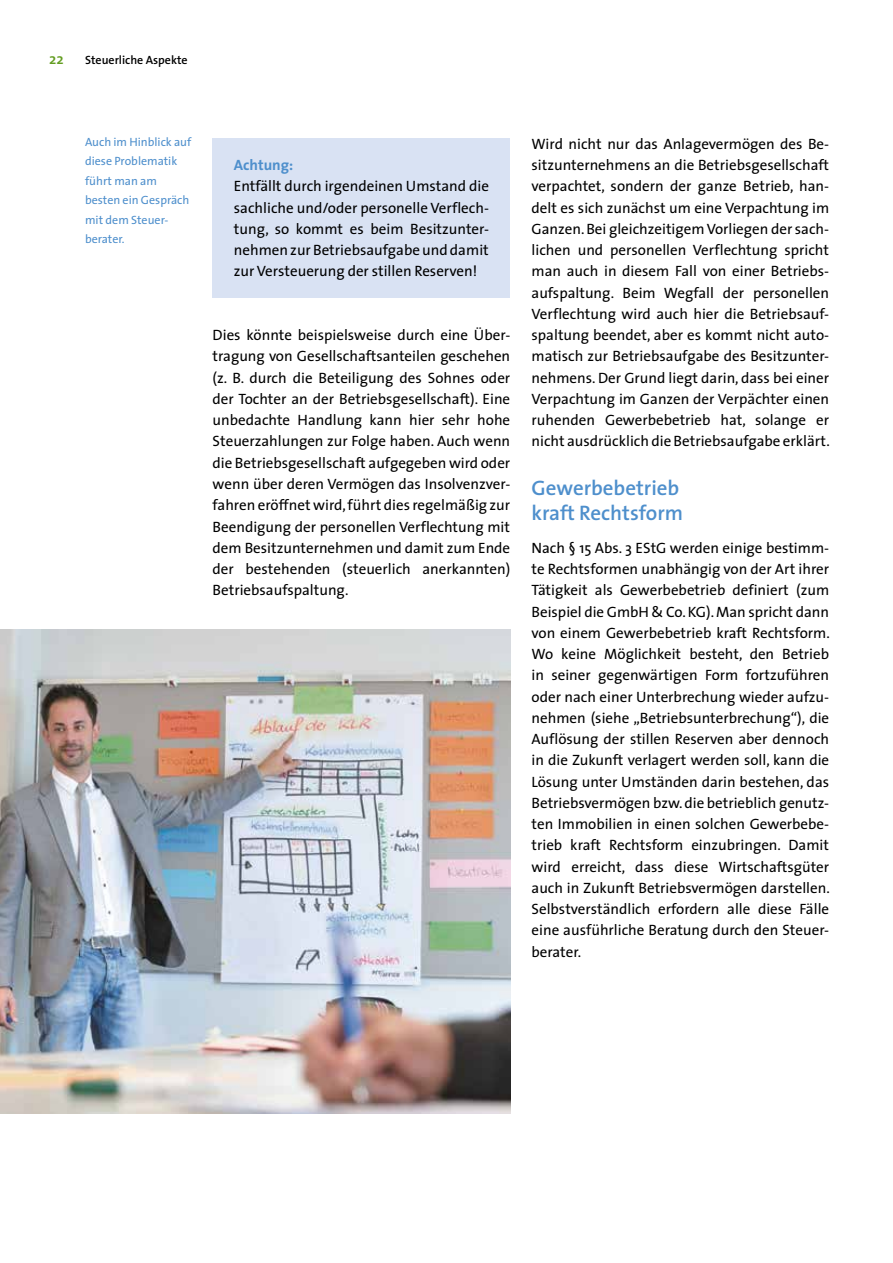
<style>
.page{position:relative;width:893px;height:1263px;background:#fff}
.page>*{position:absolute;margin:0;border:0;box-sizing:border-box;transform-origin:0 0}
.t1{font:600 21px/25.2px "The Sans";color:#4e8fcc}
.t2{font:15px/21.3px "The Sans";color:#000;text-align:justify}
.t3{font:700 15px "The Sans";color:#4e8fcc}
.t4{font:600 15px "The Sans";color:#639d21}
.t5{font:12px/19.5px "The Sans";color:#4e8fcc}
.t6{font:600 12px "The Sans";color:#000}
</style>
<div class="page">
<img style="left:0;top:629px;width:510px;height:484px">
<div style="left:213px;top:138px;width:297px;height:160px;background:#d9e2f3"></div>
<p class="t4" style="left:49px;top:46px;width:16px">22</p>
<p class="t6" style="left:85px;top:50px;width:104px">Steuerliche Aspekte</p>
<p class="t5" style="left:85px;top:132px;width:108px">Auch im Hinblick auf diese Problematik führt man am besten ein Gespräch mit dem Steuer&shy;berater.</p>
<p class="t3" style="left:234px;top:152px;width:61px">Achtung:</p>
<p class="t2" style="left:234px;top:175px;width:257px">Entfällt durch irgendeinen Umstand die sachliche und/oder personelle Verflech&shy;tung, so kommt es beim Besitzunter&shy;nehmen zur Betriebsaufgabe und damit zur Versteuerung der stillen Reserven!</p>
<p class="t2" style="left:213px;top:324px;width:299px">Dies könnte beispielsweise durch eine Über&shy;tragung von Gesellschaftsanteilen geschehen (z. B. durch die Beteiligung des Sohnes oder der Tochter an der Betriebsgesellschaft). Eine unbedachte Handlung kann hier sehr hohe Steuerzahlungen zur Folge haben. Auch wenn die Betriebsgesellschaft aufgegeben wird oder wenn über deren Vermögen das Insolvenzver&shy;fahren eröffnet wird, führt dies regelmäßig zur Beendigung der personellen Verflechtung mit dem Besitzunternehmen und damit zum Ende der bestehenden (steuerlich anerkannten)<br>Betriebsaufspaltung.</p>
<p class="t2" style="left:531px;top:133px;width:300px">Wird nicht nur das Anlagevermögen des Be&shy;sitzunternehmens an die Betriebsgesellschaft verpachtet, sondern der ganze Betrieb, han&shy;delt es sich zunächst um eine Verpachtung im Ganzen. Bei gleichzeitigem Vorliegen der sach&shy;lichen und personellen Verflechtung spricht man auch in diesem Fall von einer Betriebs&shy;aufspaltung. Beim Wegfall der personellen Verflechtung wird auch hier die Betriebsauf&shy;spaltung beendet, aber es kommt nicht auto&shy;matisch zur Betriebsaufgabe des Besitzunter&shy;nehmens. Der Grund liegt darin, dass bei einer Verpachtung im Ganzen der Verpächter einen ruhenden Gewerbebetrieb hat, solange er nicht ausdrücklich die Betriebsaufgabe erklärt.</p>
<h1 class="t1" style="left:531px;top:474px;width:153px">Gewerbebetrieb kraft Rechtsform</h1>
<p class="t2" style="left:531px;top:537px;width:300px">Nach § 15 Abs. 3 EStG werden einige bestimm&shy;te Rechtsformen unabhängig von der Art ihrer Tätigkeit als Gewerbebetrieb definiert (zum Beispiel die GmbH &amp; Co. KG). Man spricht dann von einem Gewerbebetrieb kraft Rechtsform.<br>Wo keine Möglichkeit besteht, den Betrieb in seiner gegenwärtigen Form fortzuführen oder nach einer Unterbrechung wieder aufzu&shy;nehmen (siehe „Betriebsunterbrechung“), die Auflösung der stillen Reserven aber dennoch in die Zukunft verlagert werden soll, kann die Lösung unter Umständen darin bestehen, das Betriebsvermögen bzw. die betrieblich genutz&shy;ten Immobilien in einen solchen Gewerbebe&shy;trieb kraft Rechtsform einzubringen. Damit wird erreicht, dass diese Wirtschaftsgüter auch in Zukunft Betriebsvermögen darstellen.<br>Selbstverständlich erfordern alle diese Fälle eine ausführliche Beratung durch den Steuer&shy;berater.</p>
</div>
